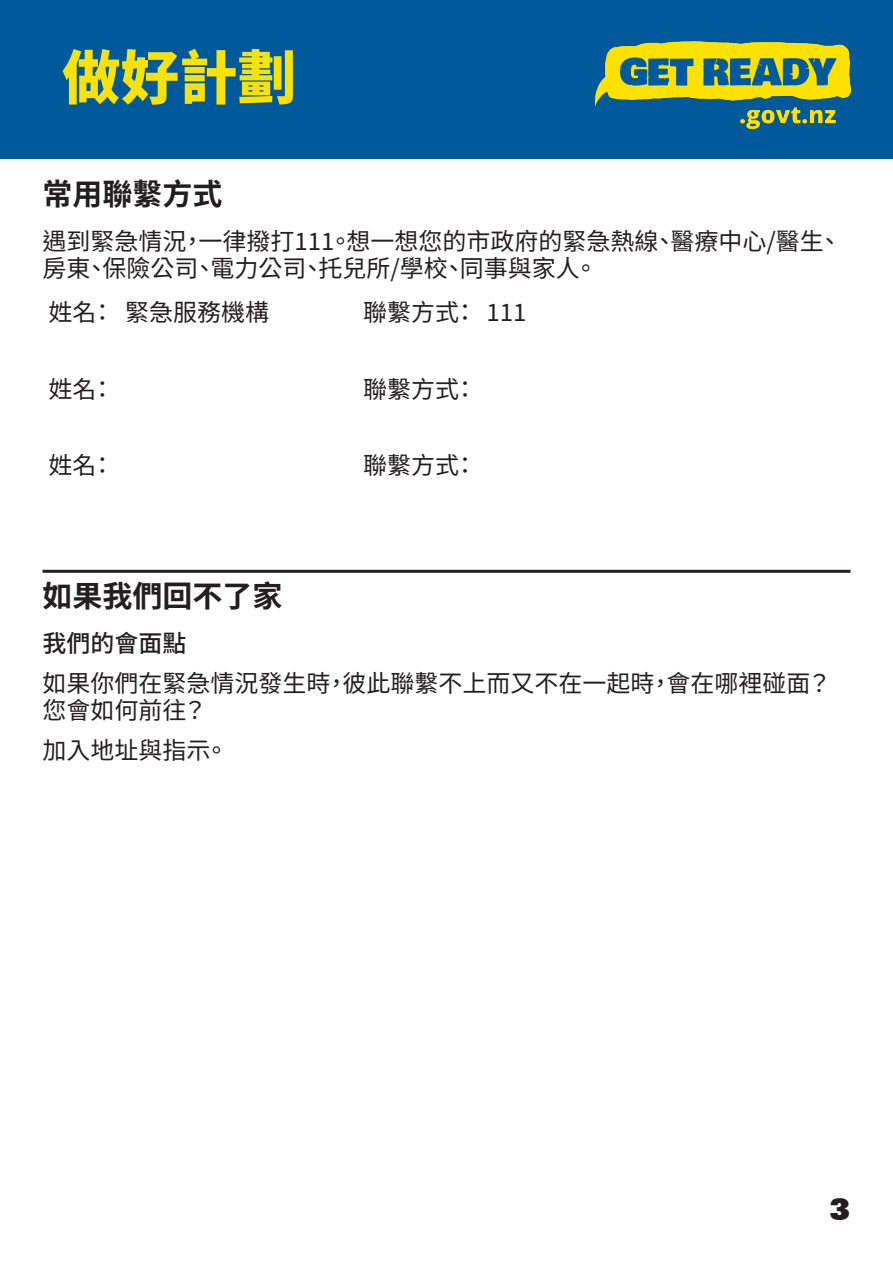
<style>
.page{position:relative;width:893px;height:1263px;background:#fff}
.page>*{position:absolute;margin:0;border:0;box-sizing:border-box;transform-origin:0 0}
.t1{font:800 58.5px "Source Han Sans TW";color:#f9e209}
.t2{font:700 30px "Source Han Sans TW";color:#231f20}
.t3{font:24px/27px "Source Han Sans TW";color:#231f20}
.t4{font:500 24px "Source Han Sans TW";color:#231f20}
.t5{font:24px "Bowlby One NZ Regular";color:#231f20}
</style>
<div class="page">
<div style="left:0;top:0;width:893px;height:159px;background:#00599b"></div>
<img style="left:595px;top:42px;width:255px;height:86px">
<hr style="left:43px;top:570px;width:807px;height:3px;background:#231f20">
<h1 class="t1" style="left:62px;top:45px;width:235px">做好計劃</h1>
<h2 class="t2" style="left:43px;top:177px;width:182px">常用聯繫方式</h2>
<p class="t3" style="left:43px;top:229px;width:801px">遇到緊急情況，一律撥打111。想一想您的市政府的緊急熱線、醫療中心/醫生、房東、保險公司、電力公司、托兒所/學校、同事與家人。</p>
<p class="t3" style="left:49px;top:299px;width:222px">姓名：緊急服務機構</p>
<p class="t3" style="left:363px;top:299px;width:165px">聯繫方式： 111</p>
<p class="t3" style="left:49px;top:376px;width:67px">姓名：</p>
<p class="t3" style="left:363px;top:376px;width:115px">聯繫方式：</p>
<p class="t3" style="left:49px;top:452px;width:67px">姓名：</p>
<p class="t3" style="left:363px;top:452px;width:115px">聯繫方式：</p>
<h2 class="t2" style="left:43px;top:579px;width:241px">如果我們回不了家</h2>
<h3 class="t4" style="left:43px;top:629px;width:145px">我們的會面點</h3>
<p class="t3" style="left:43px;top:670px;width:790px">如果你們在緊急情況發生時，彼此聯繫不上而又不在一起時，會在哪裡碰面？您會如何前往？</p>
<p class="t3" style="left:43px;top:737px;width:188px">加入地址與指示。</p>
<p class="t5" style="left:831px;top:1190px;width:21px">3</p>
</div>
